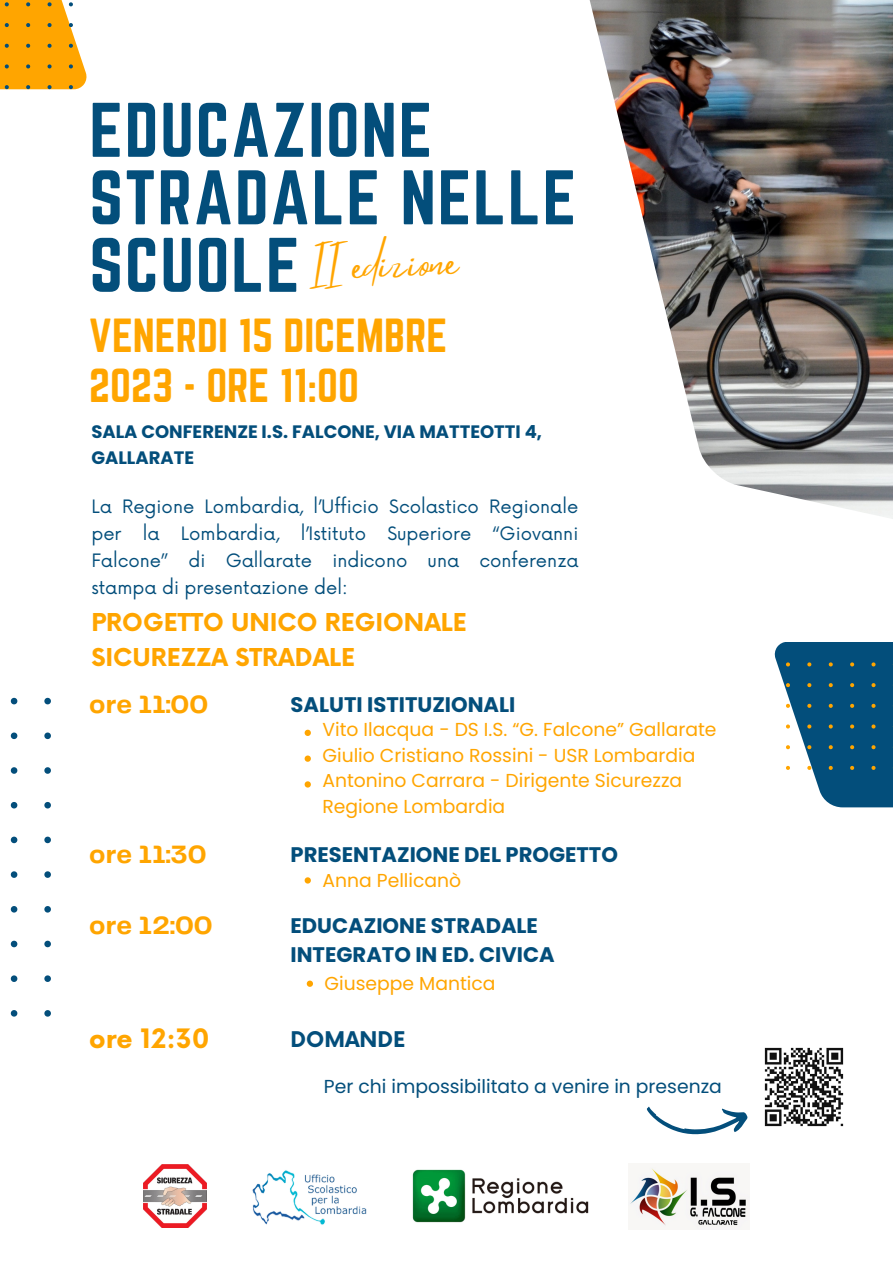
<style>
.page{position:relative;width:893px;height:1263px;background:#fff}
.page>*{position:absolute;margin:0;border:0;box-sizing:border-box;transform-origin:0 0}
.t1{font:67.5px/67.5px "Norwester";letter-spacing:.025em;color:#034e7b}
.t2{font:41.78px/50.1px "Norwester";color:#ffa500}
.t3{font:40.12px "Mistrully";color:#ffa500}
.t4{font:700 26.03px "Telegraf";color:#ffa500}
.t5{font:700 26.03px "Now";color:#ffa500}
.t6{font:700 24px/35.4px "Now";color:#ffa500}
.t7{font:700 21.08px/29.2px "Poppins";color:#034e7b}
.t8{font:700 21.08px "Now";color:#034e7b}
.t9{font:18.75px/25.8px "Poppins";color:#ffa500}
.t10{font:18.75px "Poppins";color:#034e7b}
.t11{font:18px/26.8px "Now";color:#034e7b;text-align:justify}
.t12{font:700 18px/26.4px "Poppins";color:#034e7b}
.s1{font-family:"Adobe Clean";font-size:18.75px}
</style>
<div class="page">
<svg style="left:73px;top:34px;width:14px;height:55px"></svg>
<img style="left:589px;top:0;width:304px;height:519px">
<svg style="left:774px;top:642px;width:119px;height:165px;fill:#034e7b"></svg>
<svg style="left:0;top:0;width:73px;height:89px;background:#f5a30b"></svg>
<svg style="left:10px;top:698px;width:41px;height:319px"></svg>
<img style="left:764px;top:1047px;width:80px;height:80px">
<img style="left:630px;top:1167px;width:119px;height:61px">
<img style="left:144px;top:1164px;width:63px;height:63px">
<img style="left:252px;top:1170px;width:115px;height:55px">
<img style="left:412px;top:1169px;width:177px;height:54px">
<svg style="left:646px;top:1106px;width:102px;height:29px"></svg>
<svg style="left:305px;top:730px;width:6px;height:6px"></svg>
<svg style="left:305px;top:755px;width:6px;height:7px"></svg>
<svg style="left:305px;top:781px;width:6px;height:6px"></svg>
<svg style="left:305px;top:877px;width:6px;height:6px"></svg>
<svg style="left:786px;top:662px;width:107px;height:108px;background:#216082"></svg>
<svg style="left:307px;top:980px;width:6px;height:7px"></svg>
<p class="t1" style="left:89px;top:96px;width:488px">EDUCAZIONE<br>STRADALE NELLE<br>SCUOLE</p>
<p class="t3" style="left:308px;top:237px;width:150px;rotate:-3deg">II edizione</p>
<p class="t2" style="left:89px;top:310px;width:359px">VENERDI 15 DICEMBRE<br>2023 - ORE 11:00</p>
<p class="t12" style="left:91px;top:418px;width:452px">SALA CONFERENZE I.S. FALCONE, VIA MATTEOTTI 4,<br>GALLARATE</p>
<p class="t11" style="left:91px;top:494px;width:489px">La Regione Lombardia, l’Ufficio Scolastico Regionale per la Lombardia, l’Istituto Superiore “Giovanni Falcone” di Gallarate ind<span class="s1">i</span>cono una conferenza stampa di presentazione del:</p>
<p class="t6" style="left:91px;top:606px;width:377px">PROGETTO UNICO REGIONALE<br>SICUREZZA STRADALE</p>
<p class="t4" style="left:89px;top:693px;width:120px">ore 11:00</p>
<p class="t7" style="left:290px;top:689px;width:226px">SALUTI ISTITUZIONALI</p>
<p class="t9" style="left:322px;top:716px;width:395px">Vito Ilacqua - DS I.S. “G. Falcone” Gallarate Giulio Cristiano Rossini - USR Lombardia Antonino Carrara - Dirigente Sicurezza Regione Lombardia</p>
<p class="t4" style="left:89px;top:844px;width:119px">ore 11:30</p>
<p class="t7" style="left:290px;top:840px;width:329px">PRESENTAZIONE DEL PROGETTO</p>
<p class="t9" style="left:322px;top:867px;width:140px">Anna Pellicanò</p>
<p class="t4" style="left:89px;top:914px;width:125px">ore 12:00</p>
<p class="t7" style="left:290px;top:911px;width:266px">EDUCAZIONE STRADALE<br>INTEGRATO IN ED. CIVICA</p>
<p class="t9" style="left:324px;top:970px;width:173px">Giuseppe Mantica</p>
<p class="t5" style="left:89px;top:1025px;width:122px">ore 12:30</p>
<p class="t8" style="left:290px;top:1028px;width:116px">DOMANDE</p>
<p class="t10" style="left:324px;top:1074px;width:399px">Per chi impossibilitato a venire in presenza</p>
</div>
